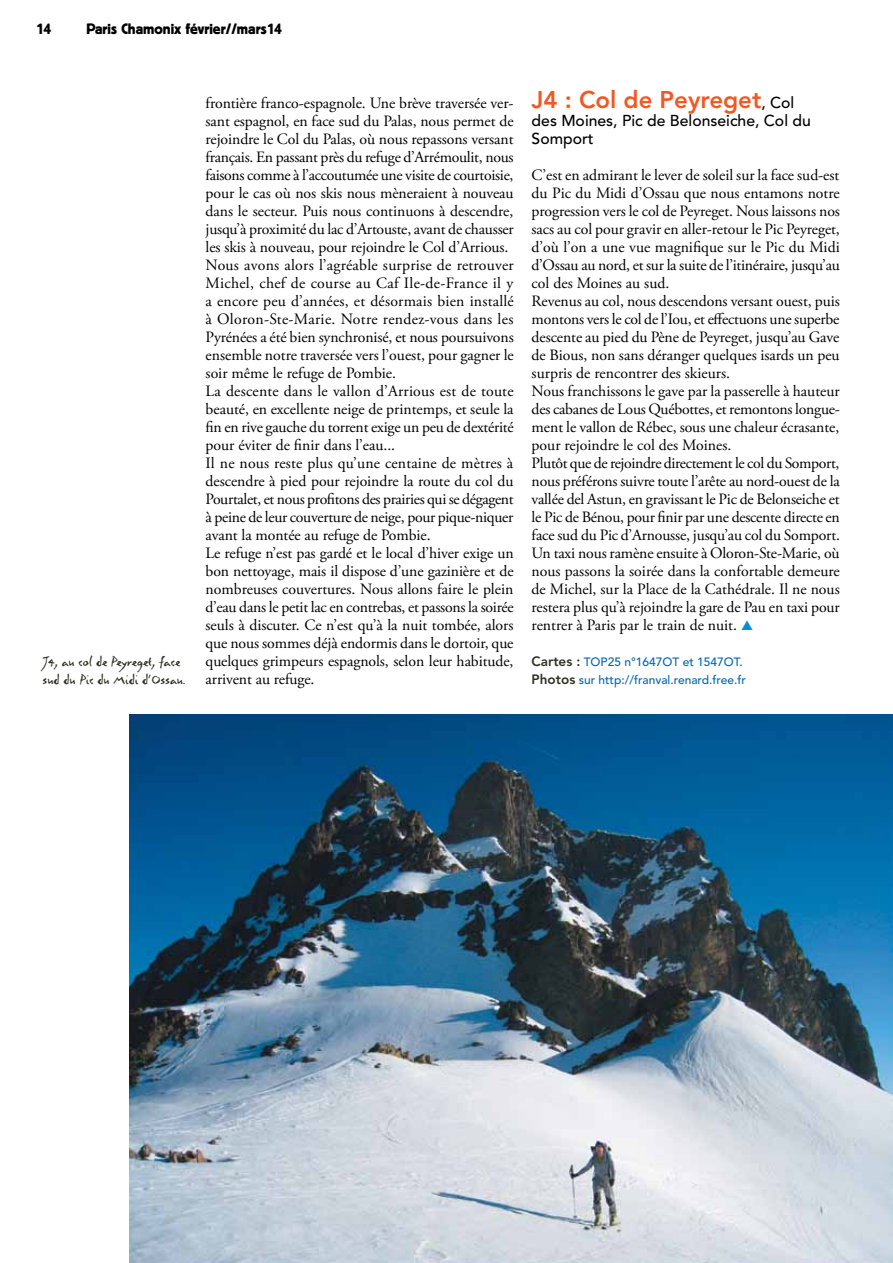
<style>
.page{position:relative;width:893px;height:1263px;background:#fff}
.page>*{position:absolute;margin:0;border:0;box-sizing:border-box;transform-origin:0 0}
.t1{font:800 24px "Avenir";color:#f15822}
.t2{font:16.5px/18px "Lettres Eclatees";color:#303124}
.t3{font:15.75px/18px "Adobe Garamond Pro";letter-spacing:-.005em;color:#000}
.t4{font:500 15.75px/18px "Avenir";color:#000}
.t5{font:15px "Block BE";color:#000}
.t6{font:500 12px/18px "Avenir";color:#0066b3}
.s1{font-weight:500;font-size:15.75px;color:#000}
.s2{color:#008fd5}
.s3{font-weight:800;font-size:13.5px;color:#303124}
</style>
<div class="page">
<img style="left:129px;top:714px;width:764px;height:549px">
<p class="t5" style="left:36px;top:20px;width:17px">14</p>
<p class="t5" style="left:86px;top:20px;width:197px">Paris Chamonix février//mars14</p>
<p class="t2" style="left:43px;top:654px;width:145px">J4, au col de Peyreget, face sud du Pic du Midi d’Ossau.</p>
<p class="t3" style="left:206px;top:95px;width:310px">frontière franco-espagnole. Une brève traversée ver&shy;sant espagnol, en face sud du Palas, nous permet de rejoindre le Col du Palas, où nous repassons versant français. En passant près du refuge d’Arrémoulit, nous faisons comme à l’accoutumée une visite de courtoisie, pour le cas où nos skis nous mèneraient à nouveau dans le secteur. Puis nous continuons à descendre, jusqu’à proximité du lac d’Artouste, avant de chausser les skis à nouveau, pour rejoindre le Col d’Arrious.<br>Nous avons alors l’agréable surprise de retrouver Michel, chef de course au Caf Ile-de-France il y a encore peu d’années, et désormais bien installé à Oloron-Ste-Marie. Notre rendez-vous dans les Pyrénées a été bien synchronisé, et nous poursuivons ensemble notre traversée vers l’ouest, pour gagner le soir même le refuge de Pombie.<br>La descente dans le vallon d’Arrious est de toute beauté, en excellente neige de printemps, et seule la fin en rive gauche du torrent exige un peu de dextérité pour éviter de finir dans l’eau...<br>Il ne nous reste plus qu’une centaine de mètres à descendre à pied pour rejoindre la route du col du Pourtalet, et nous profitons des prairies qui se dégagent à peine de leur couverture de neige, pour pique-niquer avant la montée au refuge de Pombie.<br>Le refuge n’est pas gardé et le local d’hiver exige un bon nettoyage, mais il dispose d’une gazinière et de nombreuses couvertures. Nous allons faire le plein d’eau dans le petit lac en contrebas, et passons la soirée seuls à discuter. Ce n’est qu’à la nuit tombée, alors que nous sommes déjà endormis dans le dortoir, que quelques grimpeurs espagnols, selon leur habitude, arrivent au refuge.</p>
<h1 class="t1" style="left:532px;top:85px;width:264px">J4 : Col de Peyreget<span class="s1">, Col</span></h1>
<p class="t4" style="left:532px;top:112px;width:281px">des Moines, Pic de Belonseiche, Col du<br>Somport</p>
<p class="t3" style="left:532px;top:167px;width:310px">C’est en admirant le lever de soleil sur la face sud-est du Pic du Midi d’Ossau que nous entamons notre progression vers le col de Peyreget. Nous laissons nos sacs au col pour gravir en aller-retour le Pic Peyreget, d’où l’on a une vue magnifique sur le Pic du Midi d’Ossau au nord, et sur la suite de l’itinéraire, jusqu’au col des Moines au sud.<br>Revenus au col, nous descendons versant ouest, puis montons vers le col de l’Iou, et effectuons une superbe descente au pied du Pène de Peyreget, jusqu’au Gave de Bious, non sans déranger quelques isards un peu surpris de rencontrer des skieurs.<br>Nous franchissons le gave par la passerelle à hauteur des cabanes de Lous Québottes, et remontons longue&shy;ment le vallon de Rébec, sous une chaleur écrasante, pour rejoindre le col des Moines.<br>Plutôt que de rejoindre directement le col du Somport, nous préférons suivre toute l’arête au nord-ouest de la vallée del Astun, en gravissant le Pic de Belonseiche et le Pic de Bénou, pour finir par une descente directe en face sud du Pic d’Arnousse, jusqu’au col du Somport.<br>Un taxi nous ramène ensuite à Oloron-Ste-Marie, où nous passons la soirée dans la confortable demeure de Michel, sur la Place de la Cathédrale. Il ne nous restera plus qu’à rejoindre la gare de Pau en taxi pour rentrer à Paris par le train de nuit. <span class="s2">▲</span></p>
<p class="t6" style="left:532px;top:653px;width:216px"><span class="s3">Cartes :</span> TOP25 n°1647OT et 1547OT.<br><span class="s3">Photos</span> sur http://franval.renard.free.fr</p>
</div>
